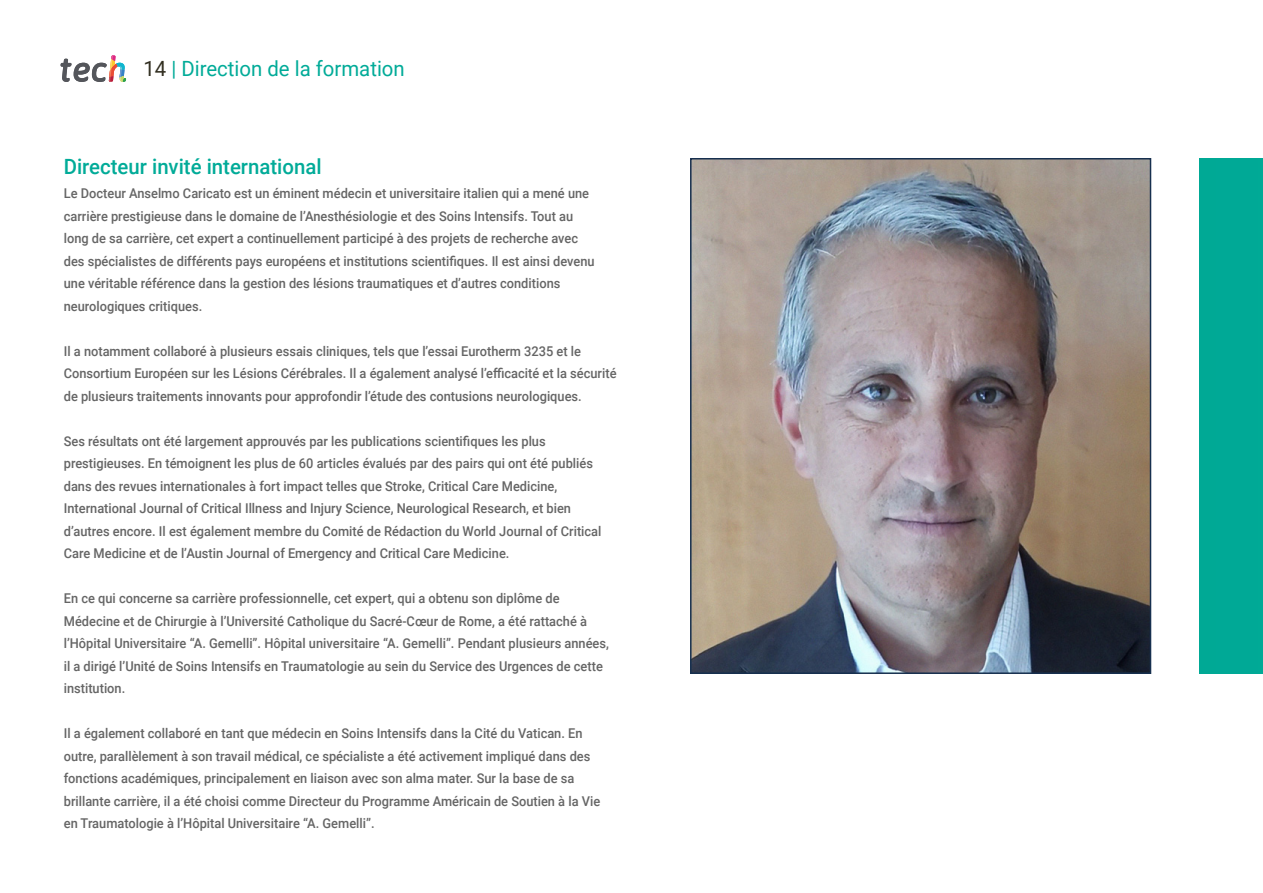
<style>
.page{position:relative;width:1263px;height:893px;background:#fff}
.page>*{position:absolute;margin:0;border:0;box-sizing:border-box;transform-origin:0 0}
.t1{font:500 21px "Roboto";color:#01ab98}
.t2{font:21px "Roboto";color:#01ab98}
.t3{font:500 13.5px/22.5px "Roboto";color:#656565;scale:.95 1}
.s1{color:#312e20}
.s2{color:#00aa97}
</style>
<div class="page">
<img style="left:693px;top:161px;width:455px;height:510px">
<div style="left:690px;top:158px;width:461px;height:516px;border:2px solid #17304f"></div>
<div style="left:1199px;top:158px;width:64px;height:516px;background:#00a996"></div>
<svg style="left:61px;top:55px;width:65px;height:27px"></svg>
<h1 class="t2" style="left:144px;top:54px;width:263px"><span class="s1">14</span> <span class="s2">|</span> Direction de la formation</h1>
<h1 class="t1" style="left:64px;top:152px;width:259px">Directeur invité international</h1>
<p class="t3" style="left:64px;top:182px;width:560px">Le Docteur Anselmo Caricato est un éminent médecin et universitaire italien qui a mené une carrière prestigieuse dans le domaine de l’Anesthésiologie et des Soins Intensifs. Tout au long de sa carrière, cet expert a continuellement participé à des projets de recherche avec des spécialistes de différents pays européens et institutions scientifiques. Il est ainsi devenu une véritable référence dans la gestion des lésions traumatiques et d’autres conditions neurologiques critiques.</p>
<p class="t3" style="left:64px;top:339px;width:583px">Il a notamment collaboré à plusieurs essais cliniques, tels que l’essai Eurotherm 3235 et le<br>Consortium Européen sur les Lésions Cérébrales. Il a également analysé l’efficacité et la sécurité de plusieurs traitements innovants pour approfondir l’étude des contusions neurologiques.</p>
<p class="t3" style="left:64px;top:429px;width:567px">Ses résultats ont été largement approuvés par les publications scientifiques les plus prestigieuses. En témoignent les plus de 60 articles évalués par des pairs qui ont été publiés dans des revues internationales à fort impact telles que Stroke, Critical Care Medicine, International Journal of Critical Illness and Injury Science, Neurological Research, et bien d’autres encore. Il est également membre du Comité de Rédaction du World Journal of Critical Care Medicine et de l’Austin Journal of Emergency and Critical Care Medicine.</p>
<p class="t3" style="left:64px;top:587px;width:575px">En ce qui concerne sa carrière professionnelle, cet expert, qui a obtenu son diplôme de Médecine et de Chirurgie à l’Université Catholique du Sacré-Cœur de Rome, a été rattaché à l’Hôpital Universitaire “A. Gemelli”. Hôpital universitaire “A. Gemelli”. Pendant plusieurs années, il a dirigé l’Unité de Soins Intensifs en Traumatologie au sein du Service des Urgences de cette institution.</p>
<p class="t3" style="left:64px;top:722px;width:566px">Il a également collaboré en tant que médecin en Soins Intensifs dans la Cité du Vatican. En outre, parallèlement à son travail médical, ce spécialiste a été activement impliqué dans des fonctions académiques, principalement en liaison avec son alma mater. Sur la base de sa brillante carrière, il a été choisi comme Directeur du Programme Américain de Soutien à la Vie en Traumatologie à l’Hôpital Universitaire “A. Gemelli”.</p>
</div>
